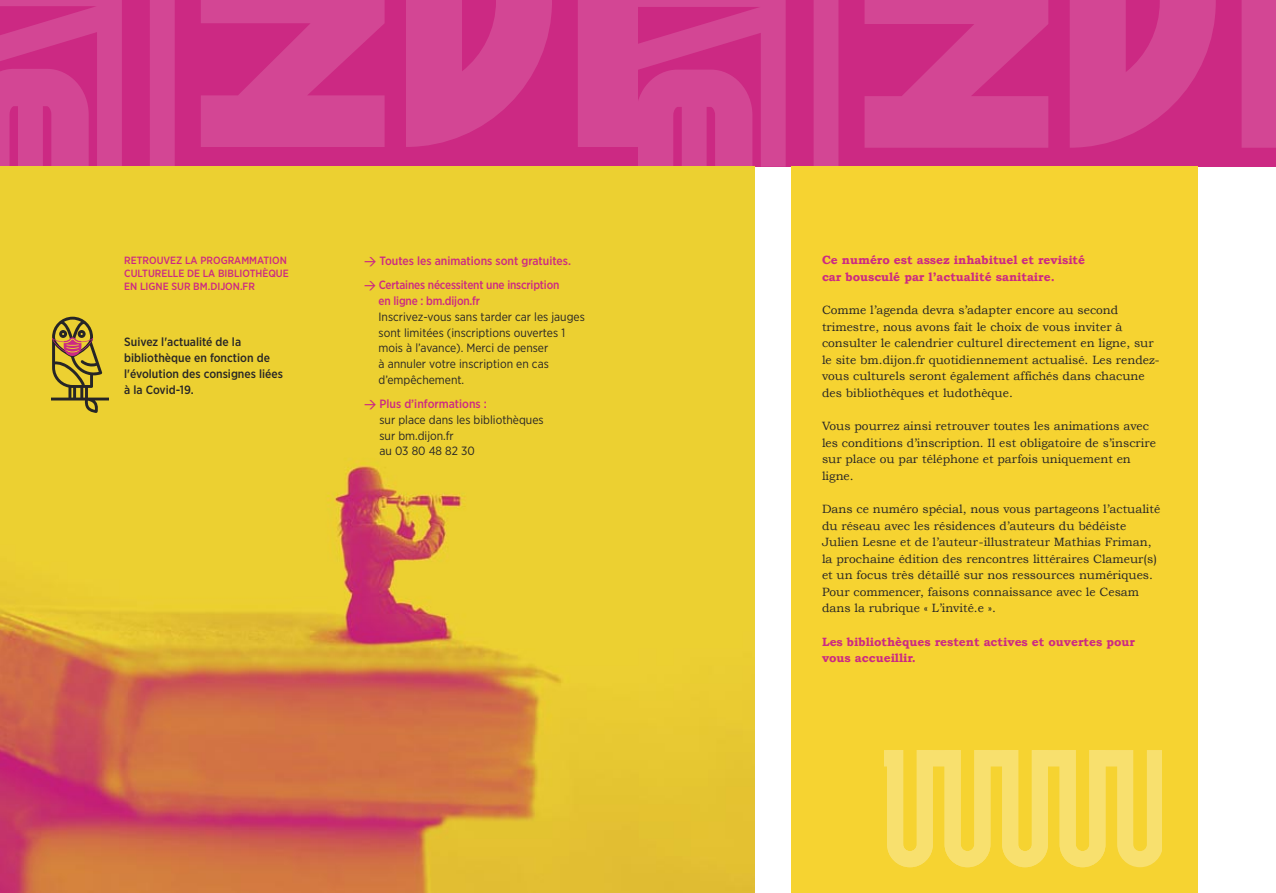
<style>
.page{position:relative;width:1276px;height:893px;background:#fff}
.page>*{position:absolute;margin:0;border:0;box-sizing:border-box;transform-origin:0 0}
.t1{font:12px/16.5px "Bookman Old Style";color:#272526}
.t2{font:12px/15.8px "Gotham Narrow";color:#272526}
.t3{font:700 12px/16.5px "Bookman Old Style";color:#cc2983}
.t4{font:500 12px/15.8px "Gotham Narrow";letter-spacing:-.015em;color:#cc2983}
.t5{font:500 12px/16px "Gotham Narrow";color:#272526}
.t6{font:500 10.5px/13.2px "Gotham Narrow";color:#cc2983}
.s1{font-family:"DIN Pro"}
.s2{font-family:"DIN Pro";font-weight:500;color:#cc2983}
.s3{font-weight:500;color:#cc2983}
</style>
<div class="page">
<div style="left:0;top:0;width:638px;height:167px;background:#cc2983"></div>
<svg style="left:201px;top:0;width:183px;height:147px"></svg>
<svg style="left:0;top:0;width:175px;height:167px"></svg>
<div style="left:638px;top:0;width:638px;height:167px;background:#cc2983"></div>
<svg style="left:864px;top:0;width:184px;height:148px"></svg>
<svg style="left:406px;top:0;width:432px;height:167px"></svg>
<svg style="left:1070px;top:0;width:206px;height:148px"></svg>
<img style="left:0;top:167px;width:755px;height:726px">
<div style="left:791px;top:167px;width:406px;height:726px;background:#f6d331"></div>
<svg style="left:51px;top:317px;width:57px;height:96px;background:#b69b31"></svg>
<svg style="left:885px;top:750px;width:276px;height:117px"></svg>
<p class="t6" style="left:124px;top:254px;width:166px">RETROUVEZ LA PROGRAMMATION<br>CULTURELLE DE LA BIBLIOTHÈQUE<br>EN LIGNE SUR BM.DIJON.FR</p>
<p class="t3" style="left:822px;top:251px;width:265px">Ce numéro est assez inhabituel et revisité car bousculé par l’actualité sanitaire.</p>
<p class="t1" style="left:822px;top:301px;width:339px">Comme l’agenda devra s’adapter encore au second trimestre, nous avons fait le choix de vous inviter à consulter le calendrier culturel directement en ligne, sur le site bm.dijon.fr quotidiennement actualisé. Les rendez&shy;vous culturels seront également affichés dans chacune des bibliothèques et ludothèque.</p>
<p class="t1" style="left:822px;top:417px;width:336px">Vous pourrez ainsi retrouver toutes les animations avec les conditions d’inscription. Il est obligatoire de s’inscrire sur place ou par téléphone et parfois uniquement en ligne.</p>
<p class="t1" style="left:822px;top:501px;width:340px">Dans ce numéro spécial, nous vous partageons l’actualité du réseau avec les résidences d’auteurs du bédéiste Julien Lesne et de l’auteur-illustrateur Mathias Friman, la prochaine édition des rencontres littéraires Clameur(s) et un focus très détaillé sur nos ressources numériques.<br>Pour commencer, faisons connaissance avec le Cesam dans la rubrique « L’invité.e ».</p>
<p class="t3" style="left:822px;top:633px;width:314px">Les bibliothèques restent actives et ouvertes pour vous accueillir.</p>
<p class="t4" style="left:364px;top:254px;width:208px"><span class="s1">→</span> Toutes les animations sont gratuites.</p>
<p class="t4" style="left:378px;top:278px;width:182px;text-indent:-14px"><span class="s1">→</span> Certaines nécessitent une inscription en ligne : bm.dijon.fr</p>
<p class="t2" style="left:378px;top:310px;width:208px">Inscrivez-vous sans tarder car les jauges sont limitées (inscriptions ouvertes 1 mois à l’avance). Merci de penser<br>à annuler votre inscription en cas d’empêchement.</p>
<p class="t2" style="left:379px;top:397px;width:166px;text-indent:-15px"><span class="s2">→</span> <span class="s3">Plus d’informations :<br></span>sur place dans les bibliothèques sur bm.dijon.fr<br>au 03 80 48 82 30</p>
<p class="t5" style="left:124px;top:334px;width:160px">Suivez l'actualité de la bibliothèque en fonction de l'évolution des consignes liées à la Covid-19.</p>
</div>
